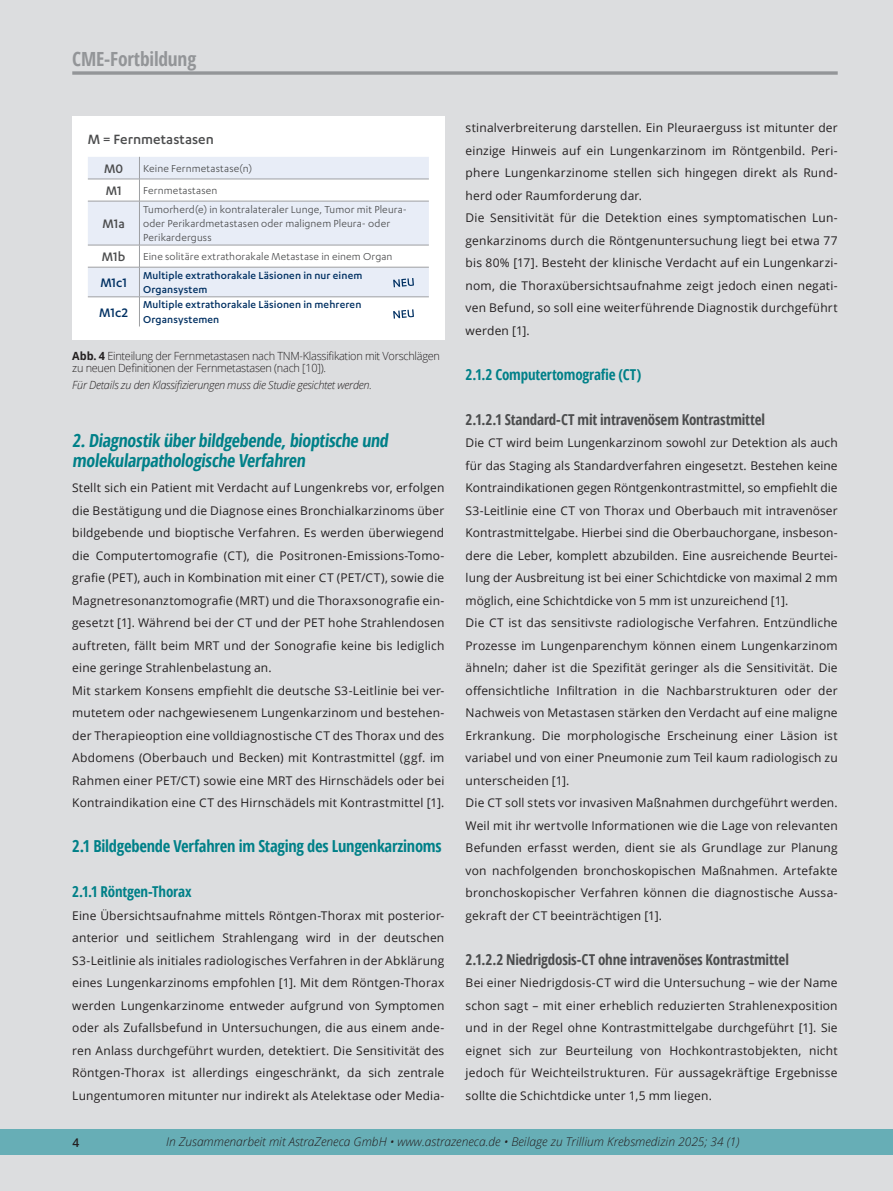
<style>
.page{position:relative;width:893px;height:1191px;background:#dcdddf}
.page>*{position:absolute;margin:0;border:0;box-sizing:border-box;transform-origin:0 0}
.t1{font:700 condensed 19.5px "Open Sans";letter-spacing:-.01em;color:#939598}
.t2{font:700 condensed 18px/19.5px "Open Sans";color:#008088}
.t3{font:700 condensed 16.5px "Open Sans";letter-spacing:-.015em;color:#008088}
.t4{font:500 15.6px "Karbon";letter-spacing:.005em;color:#4b4c4d}
.t5{font:700 condensed 15px "Open Sans";letter-spacing:-.01em;color:#4b4c4d}
.t6{font:700 condensed 15px "Open Sans";letter-spacing:-.01em;color:#008088}
.t7{font:500 14.25px "Karbon";color:#003062}
.t8{font:500 14.25px "Karbon";color:#4b4c4d}
.t9{font:12px/22.5px "Open Sans";letter-spacing:.015em;color:#231f20}
.t10{font:italic 300 12px "Open Sans";color:#231f20}
.t11{font:600 12px "Open Sans";color:#231f20}
.t12{font:11.7px/14.2px "Karbon";letter-spacing:.01em;color:#4b4c4d}
.t13{font:500 11.7px/14.2px "Karbon";letter-spacing:.01em;color:#003062}
.t14{font:300 11.25px/12px "Open Sans";letter-spacing:-.025em;color:#231f20}
.t15{font:italic 300 11.25px "Open Sans";letter-spacing:-.025em;color:#231f20}
.s1{font-weight:500;font-size:14.25px}
.s2{font-weight:700}
</style>
<div class="page">
<div style="left:0;top:1129px;width:893px;height:26px;background:#67aeb6"></div>
<div style="left:72px;top:116px;width:372px;height:224px;background:#fff"></div>
<div style="left:88px;top:157px;width:341px;height:22px;background:#e8edf7"></div>
<svg style="left:88px;top:200px;width:341px;height:98px;fill:#e8edf7"></svg>
<hr style="left:88px;top:179px;width:51px;height:1px;background:#9d9fa2">
<hr style="left:139px;top:179px;width:290px;height:1px;background:#9d9fa2">
<hr style="left:88px;top:245px;width:51px;height:1px;background:#9d9fa2">
<hr style="left:139px;top:245px;width:290px;height:1px;background:#9d9fa2">
<hr style="left:88px;top:267px;width:51px;height:1px;background:#9d9fa2">
<hr style="left:139px;top:267px;width:290px;height:1px;background:#9d9fa2">
<hr style="left:88px;top:296px;width:51px;height:1px;background:#9d9fa2">
<hr style="left:139px;top:296px;width:290px;height:1px;background:#9d9fa2">
<svg style="left:139px;top:157px;width:1px;height:44px"></svg>
<hr style="left:139px;top:201px;width:1px;height:44px;background:#9d9fa2">
<svg style="left:139px;top:245px;width:1px;height:22px"></svg>
<hr style="left:139px;top:267px;width:1px;height:30px;background:#9d9fa2">
<svg style="left:139px;top:297px;width:1px;height:29px"></svg>
<hr style="left:139px;top:201px;width:290px;height:1px;background:#9d9fa2">
<hr style="left:88px;top:201px;width:51px;height:1px;background:#9d9fa2">
<svg style="left:393px;top:278px;width:21px;height:9px"></svg>
<svg style="left:393px;top:309px;width:21px;height:10px"></svg>
<svg style="left:72px;top:71px;width:766px;height:4px;background:#9ea0a2"></svg>
<h1 class="t1" style="left:71px;top:45px;width:99px">Schwerpunkt</h1>
<h1 class="t1" style="left:72px;top:45px;width:125px">CME-Fortbildung</h1>
<h3 class="t4" style="left:88px;top:130px;width:127px">M = Fernmetastasen</h3>
<p class="t8" style="left:104px;top:160px;width:21px">M0</p>
<p class="t12" style="left:143px;top:161px;width:110px">Keine Fernmetastase(n)</p>
<p class="t8" style="left:106px;top:183px;width:17px">M1</p>
<p class="t12" style="left:143px;top:183px;width:76px">Fernmetastasen</p>
<p class="t8" style="left:103px;top:216px;width:24px">M1a</p>
<p class="t12" style="left:143px;top:202px;width:265px">Tumorherd(e) in kontralateraler Lunge, Tumor mit Pleura&shy;oder Perikardmetastasen oder malignem Pleura- oder<br>Perikarderguss</p>
<p class="t12" style="left:102px;top:249px;width:292px"><span class="s1">M1b</span> Eine solitäre extrathorakale Metastase in einem Organ</p>
<p class="t7" style="left:100px;top:274px;width:28px">M1c1</p>
<p class="t13" style="left:143px;top:268px;width:221px">Multiple extrathorakale Läsionen in nur einem<br>Organsystem</p>
<p class="t7" style="left:99px;top:304px;width:30px">M1c2</p>
<p class="t13" style="left:143px;top:297px;width:220px">Multiple extrathorakale Läsionen in mehreren<br>Organsystemen</p>
<p class="t14" style="left:72px;top:350px;width:369px"><span class="s2">Abb. 4</span> Einteilung der Fernmetastasen nach TNM-Klassifikation mit Vorschlägen zu neuen Definitionen der Fernmetastasen (nach [10]).</p>
<p class="t15" style="left:72px;top:377px;width:301px">Für Details zu den Klassifizierungen muss die Studie gesichtet werden.</p>
<h2 class="t2" style="left:72px;top:430px;width:320px">2.Diagnostik überbildgebende,bioptische und molekularpathologische Verfahren</h2>
<p class="t9" style="left:72px;top:476px;width:374px">Stellt sich ein Patient mit Verdacht auf Lungenkrebs vor, erfolgen die Bestätigung und die Diagnose eines Bronchialkarzinoms über bildgebende und bioptische Verfahren. Es werden überwiegend die Computertomografie (CT), die Positronen-Emissions-Tomo&shy;grafie (PET), auch in Kombination mit einer CT (PET/CT), sowie die Magnetresonanztomografie (MRT) und die Thoraxsonografie ein&shy;gesetzt [1]. Während bei der CT und der PET hohe Strahlendosen auftreten, fällt beim MRT und der Sonografie keine bis lediglich eine geringe Strahlenbelastung an.<br>Mit starkem Konsens empfiehlt die deutsche S3-Leitlinie bei ver&shy;mutetem oder nachgewiesenem Lungenkarzinom und bestehen&shy;der Therapieoption eine volldiagnostische CT des Thorax und des Abdomens (Oberbauch und Becken) mit Kontrastmittel (ggf. im Rahmen einer PET/CT) sowie eine MRT des Hirnschädels oder bei Kontraindikation eine CT des Hirnschädels mit Kontrastmittel [1].</p>
<h3 class="t3" style="left:72px;top:834px;width:371px">2.1 Bildgebende Verfahren im Staging des Lungenkarzinoms</h3>
<p class="t6" style="left:72px;top:881px;width:121px">2.1.1 Röntgen-Thorax</p>
<p class="t9" style="left:72px;top:904px;width:374px;text-align:justify">Eine Übersichtsaufnahme mittels Röntgen-Thorax mit posterior&shy;anterior und seitlichem Strahlengang wird in der deutschen S3-Leitlinie als initiales radiologisches Verfahren in der Abklärung eines Lungenkarzinoms empfohlen [1]. Mit dem Röntgen-Thorax werden Lungenkarzinome entweder aufgrund von Symptomen oder als Zufallsbefund in Untersuchungen, die aus einem ande&shy;ren Anlass durchgeführt wurden, detektiert. Die Sensitivität des Röntgen-Thorax ist allerdings eingeschränkt, da sich zentrale Lungentumoren mitunter nur indirekt als Atelektase oder Media-</p>
<p class="t9" style="left:466px;top:116px;width:374px">stinalverbreiterung darstellen. Ein Pleuraerguss ist mitunter der einzige Hinweis auf ein Lungenkarzinom im Röntgenbild. Peri&shy;phere Lungenkarzinome stellen sich hingegen direkt als Rund&shy;herd oder Raumforderung dar.<br>Die Sensitivität für die Detektion eines symptomatischen Lun&shy;genkarzinoms durch die Röntgenuntersuchung liegt bei etwa 77 bis 80% [17]. Besteht der klinische Verdacht auf ein Lungenkarzi&shy;nom, die Thoraxübersichtsaufnahme zeigt jedoch einen negati&shy;ven Befund, so soll eine weiterführende Diagnostik durchgeführt werden [1].</p>
<p class="t6" style="left:466px;top:364px;width:177px">2.1.2 Computertomografie (CT)</p>
<p class="t5" style="left:466px;top:409px;width:301px">2.1.2.1 Standard-CT mit intravenösem Kontrastmittel</p>
<p class="t9" style="left:466px;top:431px;width:374px">Die CT wird beim Lungenkarzinom sowohl zur Detektion als auch für das Staging als Standardverfahren eingesetzt. Bestehen keine Kontraindikationen gegen Röntgenkontrastmittel, so empfiehlt die S3-Leitlinie eine CT von Thorax und Oberbauch mit intravenöser Kontrastmittelgabe. Hierbei sind die Oberbauchorgane, insbeson&shy;dere die Leber, komplett abzubilden. Eine ausreichende Beurtei&shy;lung der Ausbreitung ist bei einer Schichtdicke von maximal 2 mm möglich, eine Schichtdicke von 5 mm ist unzureichend [1].<br>Die CT ist das sensitivste radiologische Verfahren. Entzündliche Prozesse im Lungenparenchym können einem Lungenkarzinom ähneln; daher ist die Spezifität geringer als die Sensitivität. Die offensichtliche Infiltration in die Nachbarstrukturen oder der Nachweis von Metastasen stärken den Verdacht auf eine maligne Erkrankung. Die morphologische Erscheinung einer Läsion ist variabel und von einer Pneumonie zum Teil kaum radiologisch zu unterscheiden [1].<br>Die CT soll stets vor invasiven Maßnahmen durchgeführt werden.<br>Weil mit ihr wertvolle Informationen wie die Lage von relevanten Befunden erfasst werden, dient sie als Grundlage zur Planung von nachfolgenden bronchoskopischen Maßnahmen. Artefakte bronchoskopischer Verfahren können die diagnostische Aussa&shy;gekraft der CT beeinträchtigen [1].</p>
<p class="t5" style="left:466px;top:949px;width:325px">2.1.2.2 Niedrigdosis-CT ohne intravenöses Kontrastmittel</p>
<p class="t9" style="left:466px;top:971px;width:374px;text-align:justify">Bei einer Niedrigdosis-CT wird die Untersuchung – wie der Name schon sagt – mit einer erheblich reduzierten Strahlenexposition und in der Regel ohne Kontrastmittelgabe durchgeführt [1]. Sie eignet sich zur Beurteilung von Hochkontrastobjekten, nicht jedoch für Weichteilstrukturen. Für aussagekräftige Ergebnisse sollte die Schichtdicke unter 1,5 mm liegen.</p>
<p class="t11" style="left:72px;top:1134px;width:8px">4</p>
<p class="t11" style="left:72px;top:1142px;width:8px">4</p>
<p class="t10" style="left:166px;top:1133px;width:575px">In Zusammenarbeit mit AstraZeneca GmbH • www.astrazeneca.de • Beilage zu Trillium Krebsmedizin 2025; 34 (1)</p>
</div>
